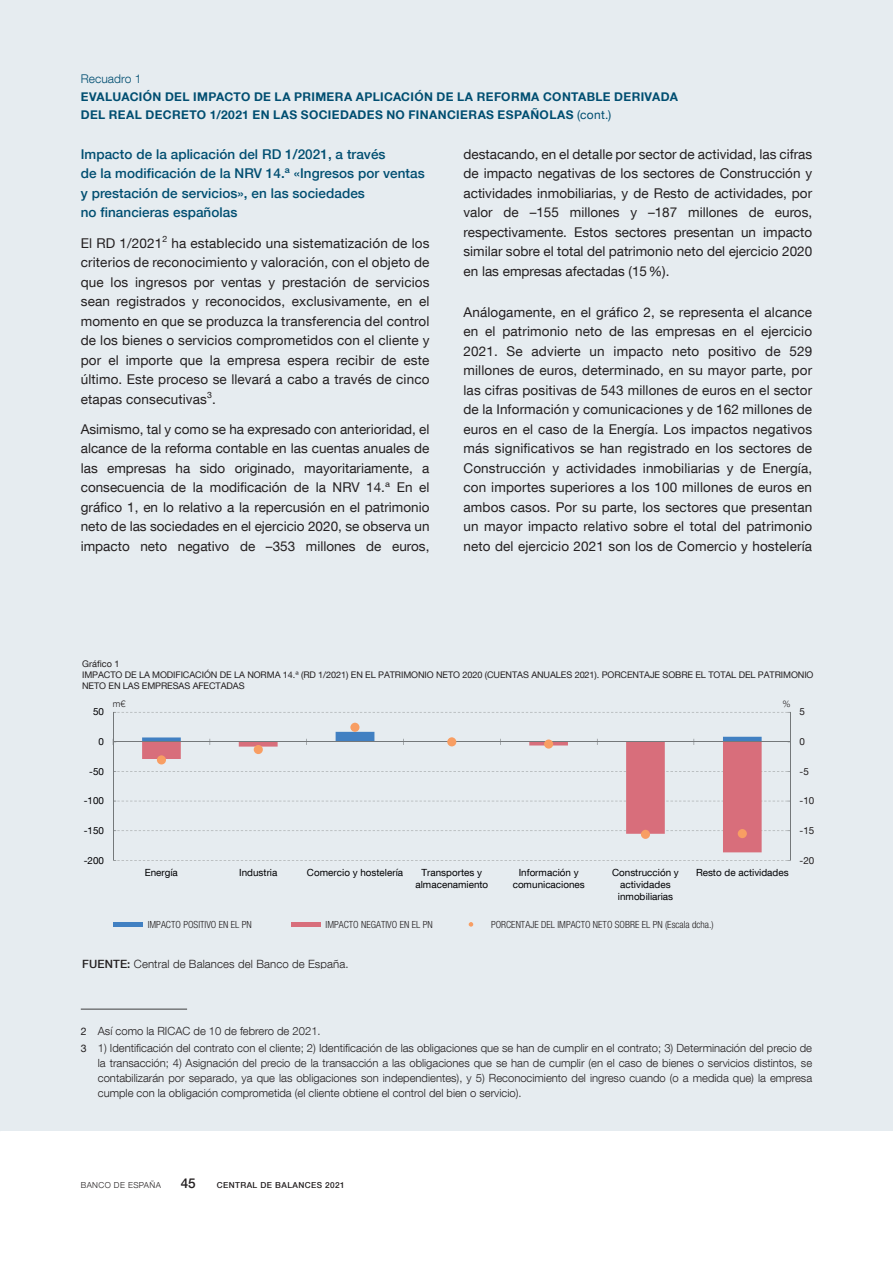
<style>
.page{position:relative;width:893px;height:1263px;background:#fff}
.page>*{position:absolute;margin:0;border:0;box-sizing:border-box;transform-origin:0 0}
.Texto_recuadro{font:13.5px/19.5px "Bd E Neue Helvetica";color:#231f20;text-align:justify}
.Ladillo_recuadro_1{font:500 13.5px/19.5px "Bd E Neue Helvetica";letter-spacing:.005em;color:#004e71}
.t1{font:500 13.5px "Bd E Neue Helvetica";color:#231f20}
.Título_recuadro_cont{font:700 12px/18px "Bd E Neue Helvetica";letter-spacing:.03em;color:#004e71}
.Numero_recuadro{font:300 12px "Bd E Neue Helvetica";letter-spacing:.005em;color:#004e71}
.t2{font:300 11.4px "Bd E Neue Helvetica";letter-spacing:.01em;color:#231f20}
.Citas_recuadro{font:300 11.25px/15px "Bd E Neue Helvetica";color:#231f20;text-align:justify}
.t3{font:9.9px/11.9px "Bd E Neue Helvetica";color:#000002;text-align:center}
.t4{font:300 condensed 9.9px "Bd E Neue Helvetica";color:#231f20}
.t5{font:9.9px "Bd E Neue Helvetica";color:#231f20}
.t6{font:9.15px/10.9px "Bd E Neue Helvetica";letter-spacing:-.01em;color:#231f20}
.t7{font:300 9.15px "Bd E Neue Helvetica";color:#231f20}
.t8{font:500 8.25px "Bd E Neue Helvetica";letter-spacing:.05em;color:#231f20}
.t9{font:300 8.25px "Bd E Neue Helvetica";letter-spacing:.05em;color:#231f20}
.s1{font-weight:400}
.s2{font-weight:500}
.s3{font-weight:400;font-size:10.5px}
</style>
<div class="page">
<div style="left:0;top:0;width:893px;height:1131px;background:#e6ecf0"></div>
<svg style="left:114px;top:712px;width:676px;height:141px"></svg>
<svg style="left:142px;top:745px;width:620px;height:107px"></svg>
<hr style="left:790px;top:712px;width:1px;height:148px;background:#74787a">
<hr style="left:113px;top:712px;width:1px;height:148px;background:#74787a">
<hr style="left:113px;top:741px;width:678px;height:1px;background:#74787a">
<svg style="left:142px;top:732px;width:620px;height:13px"></svg>
<div style="left:157px;top:755px;width:9px;height:9px;background:#f89e63;border-radius:50%"></div>
<div style="left:254px;top:745px;width:9px;height:9px;background:#f89e63;border-radius:50%"></div>
<div style="left:350px;top:723px;width:9px;height:9px;background:#f89e63;border-radius:50%"></div>
<div style="left:447px;top:737px;width:9px;height:9px;background:#f89e63;border-radius:50%"></div>
<div style="left:544px;top:739px;width:9px;height:10px;background:#f89e63;border-radius:50%"></div>
<div style="left:641px;top:830px;width:9px;height:9px;background:#f89e63;border-radius:50%"></div>
<div style="left:738px;top:829px;width:9px;height:9px;background:#f89e63;border-radius:50%"></div>
<div style="left:113px;top:922px;width:30px;height:5px;background:#4180c2"></div>
<div style="left:291px;top:922px;width:29px;height:5px;background:#d86e7b"></div>
<svg style="left:469px;top:922px;width:4px;height:5px"></svg>
<hr style="left:81px;top:1009px;width:106px;height:1px;background:#3e3e3f">
<p class="Numero_recuadro" style="left:81px;top:72px;width:62px">Recuadro 1</p>
<h4 class="Título_recuadro_cont" style="left:81px;top:88px;width:599px">EVALUACIÓN DEL IMPACTO DE LA PRIMERA APLICACIÓN DE LA REFORMA CONTABLE DERIVADA<br>DEL REAL DECRETO 1/2021 EN LAS SOCIEDADES NO FINANCIERAS ESPAÑOLAS <span class="s1">(cont.)</span></h4>
<h5 class="Ladillo_recuadro_1" style="left:81px;top:144px;width:345px">Impacto de la aplicación del RD 1/2021, a través<br>de la modificación de la NRV 14.ª «Ingresos por ventas y prestación de servicios», en las sociedades<br>no financieras españolas</h5>
<p class="Texto_recuadro" style="left:81px;top:233px;width:350px">El RD 1/2021<sup>2</sup> ha establecido una sistematización de los criterios de reconocimiento y valoración, con el objeto de que los ingresos por ventas y prestación de servicios sean registrados y reconocidos, exclusivamente, en el momento en que se produzca la transferencia del control de los bienes o servicios comprometidos con el cliente y por el importe que la empresa espera recibir de este último. Este proceso se llevará a cabo a través de cinco etapas consecutivas<sup>3</sup>.</p>
<p class="Texto_recuadro" style="left:81px;top:419px;width:350px">Asimismo, tal y como se ha expresado con anterioridad, el alcance de la reforma contable en las cuentas anuales de las empresas ha sido originado, mayoritariamente, a consecuencia de la modificación de la NRV 14.ª En el gráfico 1, en lo relativo a la repercusión en el patrimonio neto de las sociedades en el ejercicio 2020, se observa un impacto neto negativo de –353 millones de euros,</p>
<p class="Texto_recuadro" style="left:463px;top:144px;width:350px">destacando, en el detalle por sector de actividad, las cifras de impacto negativas de los sectores de Construcción y actividades inmobiliarias, y de Resto de actividades, por valor de –155 millones y –187 millones de euros, respectivamente. Estos sectores presentan un impacto similar sobre el total del patrimonio neto del ejercicio 2020 en las empresas afectadas (15%).</p>
<p class="Texto_recuadro" style="left:463px;top:302px;width:350px">Análogamente, en el gráfico 2, se representa el alcance en el patrimonio neto de las empresas en el ejercicio 2021. Se advierte un impacto neto positivo de 529 millones de euros, determinado, en su mayor parte, por las cifras positivas de 543 millones de euros en el sector de la Información y comunicaciones y de 162 millones de euros en el caso de la Energía. Los impactos negativos más significativos se han registrado en los sectores de Construcción y actividades inmobiliarias y de Energía, con importes superiores a los 100 millones de euros en ambos casos. Por su parte, los sectores que presentan un mayor impacto relativo sobre el total del patrimonio neto del ejercicio 2021 son los de Comercio y hostelería</p>
<p class="t6" style="left:82px;top:658px;width:733px">Gráfico 1<br>IMPACTO DE LA MODIFICACIÓN DE LA NORMA 14.ª (RD 1/2021) EN EL PATRIMONIO NETO 2020 (CUENTAS ANUALES 2021). PORCENTAJE SOBRE EL TOTAL DEL PATRIMONIO<br>NETO EN LAS EMPRESAS AFECTADAS</p>
<p class="t7" style="left:113px;top:698px;width:14px">m€</p>
<p class="t7" style="left:782px;top:698px;width:10px">%</p>
<p class="t3" style="left:93px;top:706px;width:12px">50</p>
<p class="t5" style="left:799px;top:706px;width:7px">5</p>
<p class="t3" style="left:99px;top:735px;width:7px">0</p>
<p class="t5" style="left:799px;top:735px;width:7px">0</p>
<p class="t3" style="left:89px;top:765px;width:16px">-50</p>
<p class="t5" style="left:799px;top:765px;width:11px">-5</p>
<p class="t3" style="left:84px;top:795px;width:22px">-100</p>
<p class="t5" style="left:799px;top:795px;width:16px">-10</p>
<p class="t3" style="left:84px;top:824px;width:22px">-150</p>
<p class="t5" style="left:799px;top:824px;width:16px">-15</p>
<p class="t3" style="left:84px;top:854px;width:22px">-200</p>
<p class="t5" style="left:799px;top:854px;width:16px">-20</p>
<p class="t3" style="left:145px;top:866px;width:35px">Energía</p>
<p class="t3" style="left:239px;top:866px;width:40px">Industria</p>
<p class="t3" style="left:307px;top:866px;width:98px">Comercio y hostelería</p>
<p class="t3" style="left:415px;top:866px;width:74px">Transportes y almacenamiento</p>
<p class="t3" style="left:513px;top:866px;width:74px">Información y comunicaciones</p>
<p class="t3" style="left:612px;top:866px;width:68px">Construcción y actividades inmobiliarias</p>
<p class="t3" style="left:696px;top:866px;width:94px">Resto de actividades</p>
<p class="t4" style="left:148px;top:919px;width:105px">IMPACTO POSITIVO EN EL PN</p>
<p class="t4" style="left:326px;top:919px;width:109px">IMPACTO NEGATIVO EN EL PN</p>
<p class="t4" style="left:491px;top:919px;width:224px">PORCENTAJE DEL IMPACTO NETO SOBRE EL PN (Escala dcha.)</p>
<p class="t2" style="left:82px;top:957px;width:268px"><span class="s2">FUENTE:</span> Central de Balances del Banco de España.</p>
<p class="Citas_recuadro" style="left:81px;top:1023px;width:241px"><span class="s3">2</span> Así como la RICAC de 10 de febrero de 2021.</p>
<p class="Citas_recuadro" style="left:98px;top:1040px;width:716px;text-indent:-17px"><span class="s3">3</span> 1) Identificación del contrato con el cliente; 2) Identificación de las obligaciones que se han de cumplir en el contrato; 3) Determinación del precio de la transacción; 4) Asignación del precio de la transacción a las obligaciones que se han de cumplir (en el caso de bienes o servicios distintos, se contabilizarán por separado, ya que las obligaciones son independientes), y 5) Reconocimiento del ingreso cuando (o a medida que) la empresa cumple con la obligación comprometida (el cliente obtiene el control del bien o servicio).</p>
<p class="t9" style="left:81px;top:1180px;width:82px">BANCO DE ESPAÑA</p>
<p class="t1" style="left:181px;top:1175px;width:16px">45</p>
<p class="t8" style="left:217px;top:1180px;width:129px">CENTRAL DE BALANCES 2021</p>
</div>
